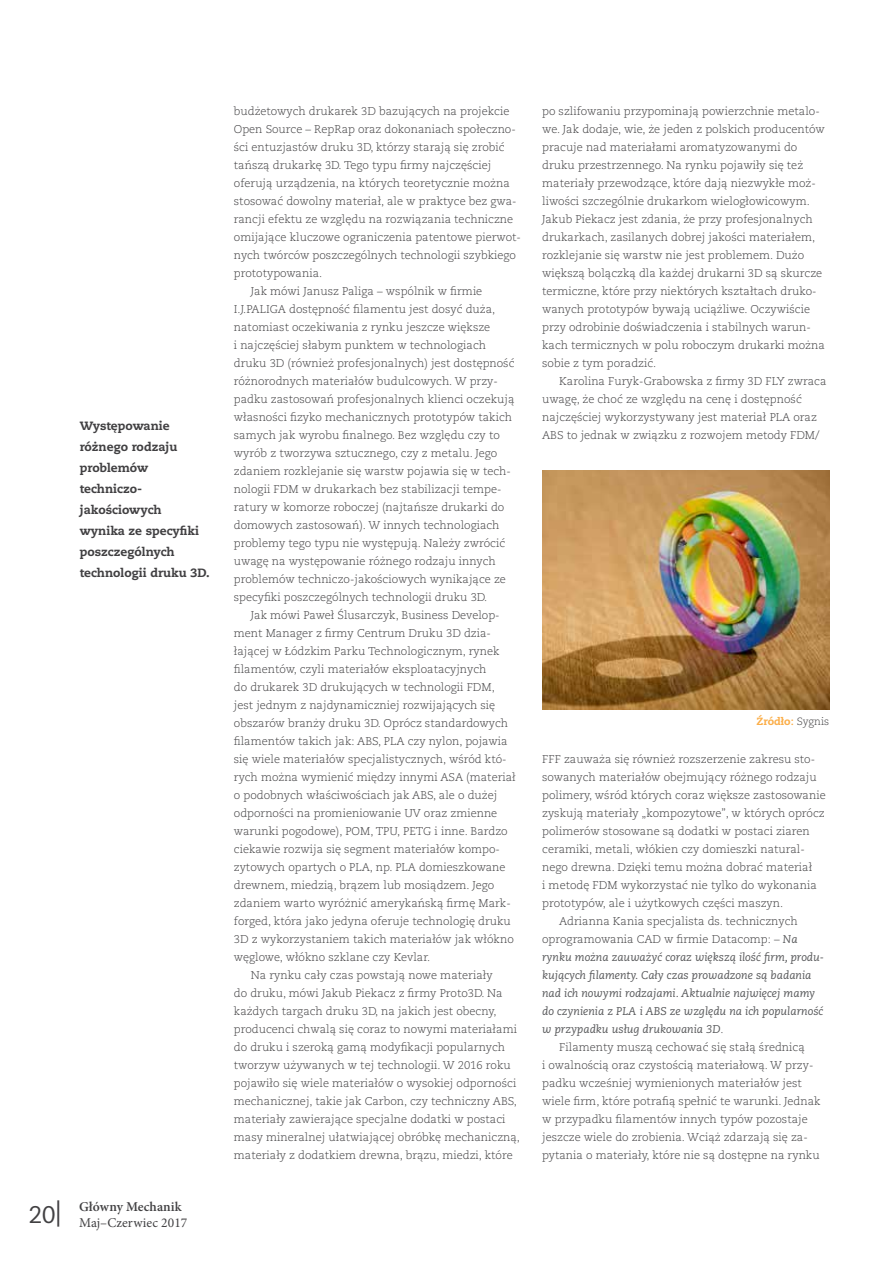
<style>
.page{position:relative;width:893px;height:1263px;background:#fff}
.page>*{position:absolute;margin:0;border:0;box-sizing:border-box;transform-origin:0 0}
.t1{font:13.5px/16.5px "Minion Pro";letter-spacing:.005em;color:#414042}
.t2{font:800 12px/21px "Caecilia CE";color:#414042}
.t3{font:300 11.25px/18px "Caecilia CE";color:#414042}
.t4{font:italic 11.25px "Caecilia CE";color:#58595b}
.t5{font:800 10.5px "Caecilia CE";color:#fbae49}
.s1{font-family:"Caecilia CE";font-size:24px}
.s2{font-family:"Caecilia CE";font-size:26.25px}
.s3{font-weight:600}
.s4{font-weight:700}
.s5{font-weight:300;color:#414042}
.s6{font-weight:400;font-style:italic;color:#58595b}
.s7{font-weight:300;font-style:normal;color:#414042}
</style>
<div class="page">
<img style="left:542px;top:470px;width:287px;height:239px">
<p class="t2" style="left:80px;top:415px;width:131px">Występowanie różnego rodzaju problemów techniczo&shy;jakościowych wynika ze specyfiki poszczególnych technologii druku 3D.</p>
<p class="t1" style="left:79px;top:1198px;width:110px;text-indent:-50px"><span class="s1">20</span><span class="s2">|</span> <span class="s3">Główny Mechanik<br></span>Maj–Czerwiec 2017</p>
<p class="t3" style="left:234px;top:102px;width:277px">budżetowych drukarek 3D bazujących na projekcie</p>
<p class="t3" style="left:234px;top:120px;width:283px">Open Source – RepRap oraz dokonaniach społeczno-</p>
<p class="t3" style="left:234px;top:138px;width:272px">ści entuzjastów druku 3D, którzy starają się zrobić</p>
<p class="t3" style="left:234px;top:156px;width:259px">tańszą drukarkę 3D. Tego typu firmy najczęściej</p>
<p class="t3" style="left:234px;top:174px;width:277px">oferują urządzenia, na których teoretycznie można</p>
<p class="t3" style="left:234px;top:192px;width:284px">stosować dowolny materiał, ale w praktyce bez gwa-</p>
<p class="t3" style="left:234px;top:210px;width:281px">rancji efektu ze względu na rozwiązania techniczne</p>
<p class="t3" style="left:234px;top:228px;width:288px">omijające kluczowe ograniczenia patentowe pierwot-</p>
<p class="t3" style="left:234px;top:246px;width:284px">nych twórców poszczególnych technologii szybkiego</p>
<p class="t3" style="left:234px;top:264px;width:90px">prototypowania.</p>
<p class="t3" style="left:251px;top:282px;width:233px">Jak mówi Janusz Paliga – wspólnik w firmie</p>
<p class="t3" style="left:234px;top:300px;width:263px">I.J.PALIGA dostępność filamentu jest dosyć duża,</p>
<p class="t3" style="left:234px;top:318px;width:258px">natomiast oczekiwania z rynku jeszcze większe</p>
<p class="t3" style="left:234px;top:336px;width:254px">i najczęściej słabym punktem w technologiach</p>
<p class="t3" style="left:234px;top:354px;width:282px">druku 3D (również profesjonalnych) jest dostępność</p>
<p class="t3" style="left:234px;top:372px;width:265px">różnorodnych materiałów budulcowych. W przy-</p>
<p class="t3" style="left:234px;top:390px;width:282px">padku zastosowań profesjonalnych klienci oczekują</p>
<p class="t3" style="left:234px;top:408px;width:280px">własności fizyko mechanicznych prototypów takich</p>
<p class="t3" style="left:234px;top:426px;width:267px">samych jak wyrobu finalnego. Bez względu czy to</p>
<p class="t3" style="left:234px;top:444px;width:265px">wyrób z tworzywa sztucznego, czy z metalu. Jego</p>
<p class="t3" style="left:234px;top:462px;width:278px">zdaniem rozklejanie się warstw pojawia się w tech-</p>
<p class="t3" style="left:234px;top:480px;width:269px">nologii FDM w drukarkach bez stabilizacji tempe-</p>
<p class="t3" style="left:234px;top:498px;width:272px">ratury w komorze roboczej (najtańsze drukarki do</p>
<p class="t3" style="left:234px;top:516px;width:267px">domowych zastosowań). W innych technologiach</p>
<p class="t3" style="left:234px;top:534px;width:273px">problemy tego typu nie występują. Należy zwrócić</p>
<p class="t3" style="left:234px;top:552px;width:263px">uwagę na występowanie różnego rodzaju innych</p>
<p class="t3" style="left:234px;top:570px;width:273px">problemów techniczo-jakościowych wynikające ze</p>
<p class="t3" style="left:234px;top:588px;width:255px">specyfiki poszczególnych technologii druku 3D.</p>
<p class="t3" style="left:251px;top:606px;width:250px">Jak mówi Paweł Ślusarczyk, Business Develop-</p>
<p class="t3" style="left:234px;top:624px;width:259px">ment Manager z firmy Centrum Druku 3D dzia-</p>
<p class="t3" style="left:234px;top:642px;width:267px">łającej w Łódzkim Parku Technologicznym, rynek</p>
<p class="t3" style="left:234px;top:660px;width:254px">filamentów, czyli materiałów eksploatacyjnych</p>
<p class="t3" style="left:234px;top:678px;width:262px">do drukarek 3D drukujących w technologii FDM,</p>
<p class="t3" style="left:234px;top:696px;width:263px">jest jednym z najdynamiczniej rozwijających się</p>
<p class="t3" style="left:234px;top:714px;width:276px">obszarów branży druku 3D. Oprócz standardowych</p>
<p class="t3" style="left:234px;top:732px;width:275px">filamentów takich jak: ABS, PLA czy nylon, pojawia</p>
<p class="t3" style="left:234px;top:750px;width:274px">się wiele materiałów specjalistycznych, wśród któ-</p>
<p class="t3" style="left:234px;top:768px;width:283px">rych można wymienić między innymi ASA (materiał</p>
<p class="t3" style="left:234px;top:786px;width:265px">o podobnych właściwościach jak ABS, ale o dużej</p>
<p class="t3" style="left:234px;top:804px;width:265px">odporności na promieniowanie UV oraz zmienne</p>
<p class="t3" style="left:234px;top:822px;width:275px">warunki pogodowe), POM, TPU, PETG i inne. Bardzo</p>
<p class="t3" style="left:234px;top:840px;width:268px">ciekawie rozwija się segment materiałów kompo-</p>
<p class="t3" style="left:234px;top:858px;width:273px">zytowych opartych o PLA, np. PLA domieszkowane</p>
<p class="t3" style="left:234px;top:876px;width:262px">drewnem, miedzią, brązem lub mosiądzem. Jego</p>
<p class="t3" style="left:234px;top:894px;width:278px">zdaniem warto wyróżnić amerykańską firmę Mark-</p>
<p class="t3" style="left:234px;top:912px;width:278px">forged, która jako jedyna oferuje technologię druku</p>
<p class="t3" style="left:234px;top:930px;width:281px">3D z wykorzystaniem takich materiałów jak włókno</p>
<p class="t3" style="left:234px;top:948px;width:198px">węglowe, włókno szklane czy Kevlar.</p>
<p class="t3" style="left:251px;top:966px;width:243px">Na rynku cały czas powstają nowe materiały</p>
<p class="t3" style="left:234px;top:984px;width:270px">do druku, mówi Jakub Piekacz z firmy Proto3D. Na</p>
<p class="t3" style="left:234px;top:1002px;width:264px">każdych targach druku 3D, na jakich jest obecny,</p>
<p class="t3" style="left:234px;top:1020px;width:285px">producenci chwalą się coraz to nowymi materiałami</p>
<p class="t3" style="left:234px;top:1038px;width:273px">do druku i szeroką gamą modyfikacji popularnych</p>
<p class="t3" style="left:234px;top:1056px;width:278px">tworzyw używanych w tej technologii. W 2016 roku</p>
<p class="t3" style="left:234px;top:1074px;width:284px">pojawiło się wiele materiałów o wysokiej odporności</p>
<p class="t3" style="left:234px;top:1092px;width:284px">mechanicznej, takie jak Carbon, czy techniczny ABS,</p>
<p class="t3" style="left:234px;top:1110px;width:273px">materiały zawierające specjalne dodatki w postaci</p>
<p class="t3" style="left:234px;top:1128px;width:288px">masy mineralnej ułatwiającej obróbkę mechaniczną,</p>
<p class="t3" style="left:234px;top:1146px;width:280px">materiały z dodatkiem drewna, brązu, miedzi, które</p>
<p class="t3" style="left:542px;top:102px;width:284px">po szlifowaniu przypominają powierzchnie metalo&shy;we. Jak dodaje, wie, że jeden z polskich producentów pracuje nad materiałami aromatyzowanymi do druku przestrzennego. Na rynku pojawiły się też materiały przewodzące, które dają niezwykłe moż&shy;liwości szczególnie drukarkom wielogłowicowym.<br>Jakub Piekacz jest zdania, że przy profesjonalnych drukarkach, zasilanych dobrej jakości materiałem, rozklejanie się warstw nie jest problemem. Dużo większą bolączką dla każdej drukarni 3D są skurcze termiczne, które przy niektórych kształtach druko&shy;wanych prototypów bywają uciążliwe. Oczywiście przy odrobinie doświadczenia i stabilnych warun&shy;kach termicznych w polu roboczym drukarki można sobie z tym poradzić.</p>
<p class="t3" style="left:542px;top:372px;width:286px;text-indent:17px">Karolina Furyk-Grabowska z firmy 3D FLY zwraca uwagę, że choć ze względu na cenę i dostępność najczęściej wykorzystywany jest materiał PLA oraz ABS to jednak w związku z rozwojem metody FDM/</p>
<p class="t5" style="left:757px;top:714px;width:74px">Źródło<span class="s4">:</span> <span class="s5">Sygnis</span></p>
<p class="t3" style="left:542px;top:750px;width:274px">FFF zauważa się również rozszerzenie zakresu sto-</p>
<p class="t3" style="left:542px;top:768px;width:276px">sowanych materiałów obejmujący różnego rodzaju</p>
<p class="t3" style="left:542px;top:786px;width:285px">polimery, wśród których coraz większe zastosowanie</p>
<p class="t3" style="left:542px;top:804px;width:284px">zyskują materiały „kompozytowe”, w których oprócz</p>
<p class="t3" style="left:542px;top:822px;width:269px">polimerów stosowane są dodatki w postaci ziaren</p>
<p class="t3" style="left:542px;top:840px;width:264px">ceramiki, metali, włókien czy domieszki natural-</p>
<p class="t3" style="left:542px;top:858px;width:272px">nego drewna. Dzięki temu można dobrać materiał</p>
<p class="t3" style="left:542px;top:876px;width:276px">i metodę FDM wykorzystać nie tylko do wykonania</p>
<p class="t3" style="left:542px;top:894px;width:243px">prototypów, ale i użytkowych części maszyn.</p>
<p class="t3" style="left:559px;top:912px;width:240px">Adrianna Kania specjalista ds. technicznych</p>
<p class="t3" style="left:542px;top:930px;width:257px">oprogramowania CAD w firmie Datacomp: – <span class="s6">Na</span></p>
<p class="t4" style="left:542px;top:950px;width:283px">rynku można zauważyć coraz większą ilość firm, produ-</p>
<p class="t4" style="left:542px;top:968px;width:271px">kujących filamenty. Cały czas prowadzone są badania</p>
<p class="t4" style="left:542px;top:986px;width:275px">nad ich nowymi rodzajami. Aktualnie najwięcej mamy</p>
<p class="t4" style="left:542px;top:1004px;width:283px">do czynienia z PLA i ABS ze względu na ich popularność</p>
<p class="t4" style="left:542px;top:1022px;width:183px">w przypadku usług drukowania 3D<span class="s7">.</span></p>
<p class="t3" style="left:559px;top:1038px;width:247px">Filamenty muszą cechować się stałą średnicą</p>
<p class="t3" style="left:542px;top:1056px;width:273px">i owalnością oraz czystością materiałową. W przy-</p>
<p class="t3" style="left:542px;top:1074px;width:261px">padku wcześniej wymienionych materiałów jest</p>
<p class="t3" style="left:542px;top:1092px;width:280px">wiele firm, które potrafią spełnić te warunki. Jednak</p>
<p class="t3" style="left:542px;top:1110px;width:267px">w przypadku filamentów innych typów pozostaje</p>
<p class="t3" style="left:542px;top:1128px;width:267px">jeszcze wiele do zrobienia. Wciąż zdarzają się za-</p>
<p class="t3" style="left:542px;top:1146px;width:279px">pytania o materiały, które nie są dostępne na rynku</p>
</div>
